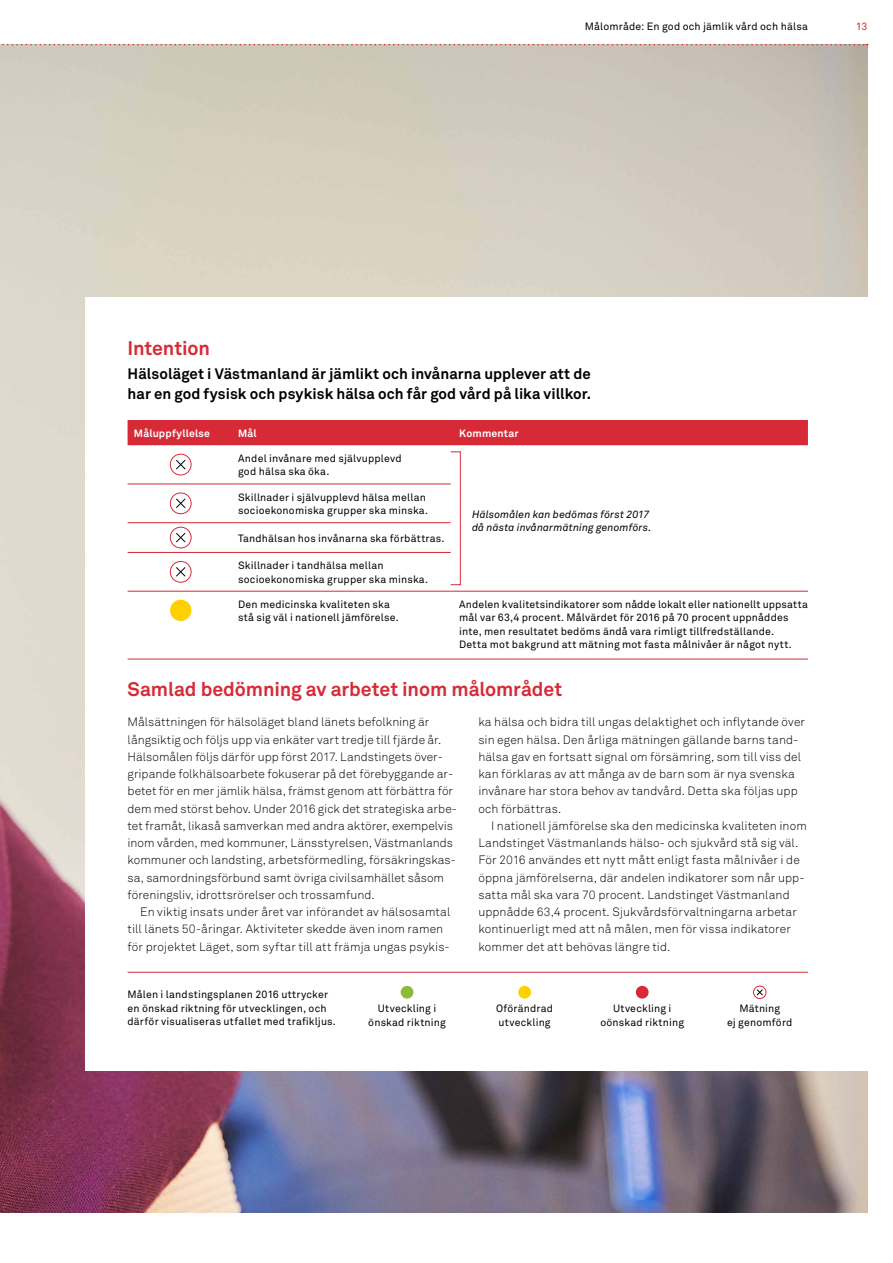
<style>
.page{position:relative;width:893px;height:1263px;background:#fff}
.page>*{position:absolute;margin:0;border:0;box-sizing:border-box;transform-origin:0 0}
.t1{font:700 19.5px "Akkurat Std";letter-spacing:-.005em;color:#d72a37}
.t2{font:700 15px/19.5px "Akkurat Std";letter-spacing:.005em;color:#000}
.t3{font:300 12px/17.2px "Akkurat Std";letter-spacing:.005em;color:#000}
.t4{font:10.5px/13.5px "Akkurat Std";letter-spacing:.015em;color:#000}
.t5{font:italic 10.5px/13.5px "Akkurat Std";letter-spacing:.015em;color:#000}
.t6{font:700 10.5px "Akkurat Std";letter-spacing:.015em;color:#fff}
.t7{font:10.5px "Akkurat Std";color:#d72a37}
</style>
<div class="page">
<img style="left:0;top:45px;width:867px;height:1168px">
<div style="left:85px;top:298px;width:808px;height:773px;background:#fff"></div>
<div style="left:128px;top:420px;width:680px;height:25px;background:#d72a37"></div>
<hr style="left:128px;top:484px;width:106px;height:1px;background:#d72a37">
<hr style="left:234px;top:484px;width:217px;height:1px;background:#d72a37">
<hr style="left:128px;top:522px;width:106px;height:1px;background:#d72a37">
<hr style="left:234px;top:522px;width:217px;height:1px;background:#d72a37">
<hr style="left:128px;top:552px;width:106px;height:1px;background:#d72a37">
<hr style="left:234px;top:552px;width:217px;height:1px;background:#d72a37">
<hr style="left:128px;top:591px;width:106px;height:1px;background:#d72a37">
<hr style="left:234px;top:591px;width:217px;height:1px;background:#d72a37">
<hr style="left:128px;top:659px;width:106px;height:1px;background:#d72a37">
<hr style="left:234px;top:659px;width:217px;height:1px;background:#d72a37">
<hr style="left:451px;top:591px;width:357px;height:1px;background:#d72a37">
<hr style="left:451px;top:659px;width:357px;height:1px;background:#d72a37">
<div style="left:170px;top:454px;width:21px;height:21px;border:1px solid #d72a37;border-radius:50%"></div>
<svg style="left:176px;top:460px;width:10px;height:10px"></svg>
<div style="left:170px;top:493px;width:21px;height:21px;border:1px solid #d72a37;border-radius:50%"></div>
<svg style="left:176px;top:498px;width:10px;height:10px"></svg>
<div style="left:170px;top:527px;width:21px;height:21px;border:1px solid #d72a37;border-radius:50%"></div>
<svg style="left:176px;top:533px;width:10px;height:10px"></svg>
<div style="left:170px;top:561px;width:21px;height:21px;border:1px solid #d72a37;border-radius:50%"></div>
<svg style="left:176px;top:567px;width:10px;height:10px"></svg>
<div style="left:170px;top:600px;width:21px;height:21px;background:#ffd000;border-radius:50%"></div>
<hr style="left:128px;top:972px;width:680px;height:1px;background:#d72a37">
<div style="left:401px;top:986px;width:12px;height:12px;background:#8fb938;border-radius:50%"></div>
<div style="left:518px;top:986px;width:13px;height:12px;background:#ffd000;border-radius:50%"></div>
<div style="left:636px;top:986px;width:13px;height:12px;background:#d72a37;border-radius:50%"></div>
<div style="left:753px;top:986px;width:13px;height:13px;border:1px solid #d72a37;border-radius:50%"></div>
<svg style="left:756px;top:989px;width:7px;height:7px"></svg>
<div style="left:450px;top:451px;width:11px;height:134px;border:1px solid #d72a37"></div>
<svg style="left:0;top:44px;width:868px;height:1px"></svg>
<p class="t4" style="left:585px;top:20px;width:225px">Målområde: En god och jämlik vård och hälsa</p>
<p class="t7" style="left:856px;top:21px;width:13px">13</p>
<h1 class="t1" style="left:128px;top:337px;width:84px">Intention</h1>
<p class="t2" style="left:128px;top:364px;width:465px">Hälsoläget i Västmanland är jämlikt och invånarna upplever att de har en god fysisk och psykisk hälsa och får god vård på lika villkor.</p>
<p class="t6" style="left:134px;top:426px;width:78px">Måluppfyllelse</p>
<p class="t6" style="left:238px;top:426px;width:20px">Mål</p>
<p class="t6" style="left:459px;top:426px;width:61px">Kommentar</p>
<p class="t4" style="left:238px;top:452px;width:165px">Andel invånare med självupplevd god hälsa ska öka.</p>
<p class="t5" style="left:472px;top:507px;width:181px">Hälsomålen kan bedömas först 2017 då nästa invånarmätning genomförs.</p>
<p class="t4" style="left:238px;top:490px;width:192px">Skillnader i självupplevd hälsa mellan socioekonomiska grupper ska minska.</p>
<p class="t4" style="left:238px;top:531px;width:208px">Tandhälsan hos invånarna ska förbättras.</p>
<p class="t4" style="left:238px;top:559px;width:192px">Skillnader i tandhälsa mellan socioekonomiska grupper ska minska.</p>
<p class="t4" style="left:238px;top:597px;width:162px">Den medicinska kvaliteten ska stå sig väl i nationell jämförelse.</p>
<p class="t4" style="left:459px;top:597px;width:350px">Andelen kvalitetsindikatorer som nådde lokalt eller nationellt uppsatta mål var 63,4 procent. Målvärdet för 2016 på 70 procent uppnåddes inte, men resultatet bedöms ändå vara rimligt tillfredställande.<br>Detta mot bakgrund att mätning mot fasta målnivåer är något nytt.</p>
<h1 class="t1" style="left:128px;top:677px;width:436px">Samlad bedömning av arbetet inom målområdet</h1>
<p class="t3" style="left:128px;top:714px;width:331px">Målsättningen för hälsoläget bland länets befolkning är långsiktig och följs upp via enkäter vart tredje till fjärde år.<br>Hälsomålen följs därför upp först 2017. Landstingets över&shy;gripande folkhälsoarbete fokuserar på det förebyggande ar&shy;betet för en mer jämlik hälsa, främst genom att förbättra för dem med störst behov. Under 2016 gick det strategiska arbe&shy;tet framåt, likaså samverkan med andra aktörer, exempelvis inom vården, med kommuner, Länsstyrelsen, Västmanlands kommuner och landsting, arbetsförmedling, försäkringskas&shy;sa, samordningsförbund samt övriga civilsamhället såsom föreningsliv, idrottsrörelser och trossamfund.</p>
<p class="t3" style="left:128px;top:903px;width:324px;text-indent:13px">En viktig insats under året var införandet av hälsosamtal till länets 50-åringar. Aktiviteter skedde även inom ramen för projektet Läget, som syftar till att främja ungas psykis-</p>
<p class="t3" style="left:478px;top:713px;width:328px">ka hälsa och bidra till ungas delaktighet och inflytande över sin egen hälsa. Den årliga mätningen gällande barns tand&shy;hälsa gav en fortsatt signal om försämring, som till viss del kan förklaras av att många av de barn som är nya svenska invånare har stora behov av tandvård. Detta ska följas upp och förbättras.</p>
<p class="t3" style="left:478px;top:817px;width:330px;text-indent:13px">I nationell jämförelse ska den medicinska kvaliteten inom Landstinget Västmanlands hälso- och sjukvård stå sig väl.<br>För 2016 användes ett nytt mått enligt fasta målnivåer i de öppna jämförelserna, där andelen indikatorer som når upp&shy;satta mål ska vara 70 procent. Landstinget Västmanland uppnådde 63,4 procent. Sjukvårdsförvaltningarna arbetar kontinuerligt med att nå målen, men för vissa indikatorer kommer det att behövas längre tid.</p>
<p class="t4" style="left:128px;top:988px;width:210px">Målen i landstingsplanen 2016 uttrycker en önskad riktning för utvecklingen, och därför visualiseras utfallet med trafikljus.</p>
<p class="t4" style="left:368px;top:1002px;width:79px;text-align:center">Utveckling i önskad riktning</p>
<p class="t4" style="left:496px;top:1002px;width:59px">Oförändrad utveckling</p>
<p class="t4" style="left:600px;top:1002px;width:85px;text-align:center">Utveckling i oönskad riktning</p>
<p class="t4" style="left:727px;top:1002px;width:67px;text-align:center">Mätning<br>ej genomförd</p>
</div>
